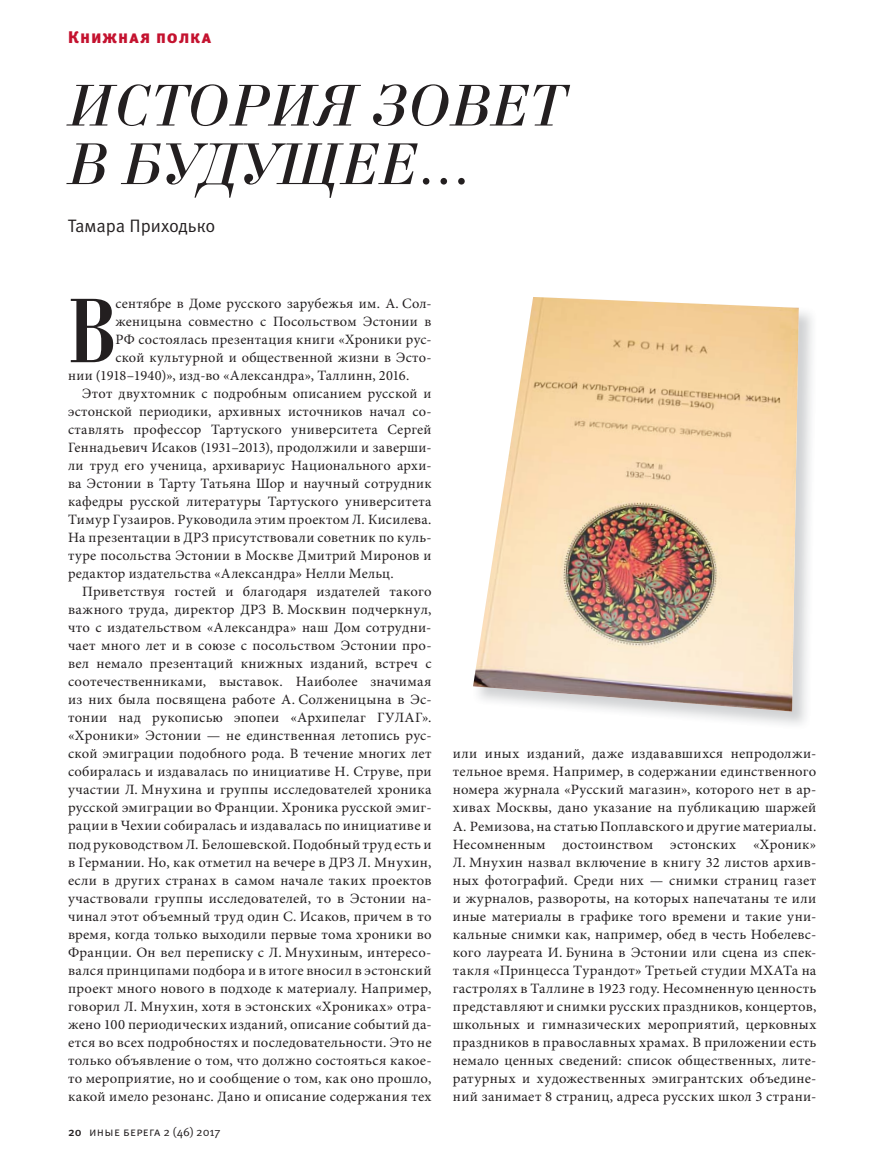
<style>
.page{position:relative;width:893px;height:1170px;background:#fff}
.page>*{position:absolute;margin:0;border:0;box-sizing:border-box;transform-origin:0 0}
.t1{font:96.75px "Bodoni Cond C";color:#231f20}
.t2{font:italic 61.5px/58.5px "Bodoni C";color:#231f20}
.t3{font:18px "Meta Pro";color:#231f20}
.t4{font:900 16.8px "Meta Pro";letter-spacing:.06em;color:#c4122f}
.t5{font:14.25px/18px "Minion Pro";letter-spacing:.02em;color:#231f20;text-align:justify}
.t6{font:12px "Meta Pro";letter-spacing:-.005em;color:#231f20}
.s1{font-weight:500}
</style>
<div class="page">
<img style="left:473px;top:297px;width:326px;height:414px">
<p class="t4" style="left:68px;top:31px;width:145px">Книжная полка</p>
<h2 class="t2" style="left:68px;top:81px;width:500px">ИСТОРИЯ ЗОВЕТ<br>В БУДУЩЕЕ…</h2>
<p class="t3" style="left:68px;top:219px;width:149px">Тамара Приходько</p>
<h1 class="t1" style="left:68px;top:292px;width:48px">В</h1>
<p class="t5" style="left:115px;top:296px;width:318px">сентябре в Доме русского зарубежья им. А. Сол-</p>
<p class="t5" style="left:115px;top:314px;width:318px">женицына совместно с Посольством Эстонии в</p>
<p class="t5" style="left:115px;top:332px;width:318px">РФ состоялась презентация книги «Хроники рус-</p>
<p class="t5" style="left:115px;top:350px;width:318px">ской культурной и общественной жизни в Эсто-</p>
<p class="t5" style="left:68px;top:368px;width:343px">нии (1918–1940)», изд-во «Александра», Таллинн, 2016.</p>
<p class="t5" style="left:82px;top:386px;width:351px">Этот двухтомник с подробным описанием русской и</p>
<p class="t5" style="left:68px;top:404px;width:365px">эстонской периодики, архивных источников начал со-</p>
<p class="t5" style="left:68px;top:422px;width:365px">ставлять профессор Тартуского университета Сергей</p>
<p class="t5" style="left:68px;top:440px;width:365px">Геннадьевич Исаков (1931–2013), продолжили и заверши-</p>
<p class="t5" style="left:68px;top:458px;width:365px">ли труд его ученица, архивариус Национального архи-</p>
<p class="t5" style="left:68px;top:476px;width:365px">ва Эстонии в Тарту Татьяна Шор и научный сотрудник</p>
<p class="t5" style="left:68px;top:494px;width:365px">кафедры русской литературы Тартуского университета</p>
<p class="t5" style="left:68px;top:512px;width:365px">Тимур Гузаиров. Руководила этим проектом Л. Кисилева.</p>
<p class="t5" style="left:68px;top:530px;width:365px">На презентации в ДРЗ присутствовали советник по куль-</p>
<p class="t5" style="left:68px;top:548px;width:365px">туре посольства Эстонии в Москве Дмитрий Миронов и</p>
<p class="t5" style="left:68px;top:566px;width:327px">редактор издательства «Александра» Нелли Мельц.</p>
<p class="t5" style="left:82px;top:584px;width:351px">Приветствуя гостей и благодаря издателей такого</p>
<p class="t5" style="left:68px;top:602px;width:365px">важного труда, директор ДРЗ В. Москвин подчеркнул,</p>
<p class="t5" style="left:68px;top:620px;width:365px">что с издательством «Александра» наш Дом сотрудни-</p>
<p class="t5" style="left:68px;top:638px;width:365px">чает много лет и в союзе с посольством Эстонии про-</p>
<p class="t5" style="left:68px;top:656px;width:365px">вел немало презентаций книжных изданий, встреч с</p>
<p class="t5" style="left:68px;top:674px;width:365px">соотечественниками, выставок. Наиболее значимая</p>
<p class="t5" style="left:68px;top:692px;width:365px">из них была посвящена работе А. Солженицына в Эс-</p>
<p class="t5" style="left:68px;top:710px;width:365px">тонии над рукописью эпопеи «Архипелаг ГУЛАГ».</p>
<p class="t5" style="left:68px;top:728px;width:365px">«Хроники» Эстонии — не единственная летопись рус-</p>
<p class="t5" style="left:68px;top:746px;width:365px">ской эмиграции подобного рода. В течение многих лет</p>
<p class="t5" style="left:68px;top:764px;width:365px">собиралась и издавалась по инициативе Н. Струве, при</p>
<p class="t5" style="left:68px;top:782px;width:365px">участии Л. Мнухина и группы исследователей хроника</p>
<p class="t5" style="left:68px;top:800px;width:365px">русской эмиграции во Франции. Хроника русской эмиг-</p>
<p class="t5" style="left:68px;top:818px;width:365px">рации в Чехии собиралась и издавалась по инициативе и</p>
<p class="t5" style="left:68px;top:836px;width:365px">под руководством Л. Белошевской. Подобный труд есть и</p>
<p class="t5" style="left:68px;top:854px;width:365px">в Германии. Но, как отметил на вечере в ДРЗ Л. Мнухин,</p>
<p class="t5" style="left:68px;top:872px;width:365px">если в других странах в самом начале таких проектов</p>
<p class="t5" style="left:68px;top:890px;width:365px">участвовали группы исследователей, то в Эстонии на-</p>
<p class="t5" style="left:68px;top:908px;width:365px">чинал этот объемный труд один С. Исаков, причем в то</p>
<p class="t5" style="left:68px;top:926px;width:365px">время, когда только выходили первые тома хроники во</p>
<p class="t5" style="left:68px;top:944px;width:365px">Франции. Он вел переписку с Л. Мнухиным, интересо-</p>
<p class="t5" style="left:68px;top:962px;width:365px">вался принципами подбора и в итоге вносил в эстонский</p>
<p class="t5" style="left:68px;top:980px;width:365px">проект много нового в подходе к материалу. Например,</p>
<p class="t5" style="left:68px;top:998px;width:365px">говорил Л. Мнухин, хотя в эстонских «Хрониках» отра-</p>
<p class="t5" style="left:68px;top:1016px;width:365px">жено 100 периодических изданий, описание событий да-</p>
<p class="t5" style="left:68px;top:1034px;width:365px">ется во всех подробностях и последовательности. Это не</p>
<p class="t5" style="left:68px;top:1052px;width:365px">только объявление о том, что должно состояться какое-</p>
<p class="t5" style="left:68px;top:1070px;width:365px">то мероприятие, но и сообщение о том, как оно прошло,</p>
<p class="t5" style="left:68px;top:1088px;width:365px">какой имело резонанс. Дано и описание содержания тех</p>
<p class="t6" style="left:68px;top:1127px;width:154px"><span class="s1">20</span> иные берега 2 (46) 2017</p>
<p class="t5" style="left:453px;top:746px;width:365px">или иных изданий, даже издававшихся непродолжи&shy;тельное время. Например, в содержании единственного номера журнала «Русский магазин», которого нет в ар&shy;хивах Москвы, дано указание на публикацию шаржей А. Ремизова, на статью Поплавского и другие материалы.<br>Несомненным достоинством эстонских «Хроник» Л. Мнухин назвал включение в книгу 32 листов архив&shy;ных фотографий. Среди них — снимки страниц газет и журналов, развороты, на которых напечатаны те или иные материалы в графике того времени и такие уни&shy;кальные снимки как, например, обед в честь Нобелевс&shy;кого лауреата И. Бунина в Эстонии или сцена из спек&shy;такля «Принцесса Турандот» Третьей студии МХАТа на гастролях в Таллине в 1923 году. Несомненную ценность представляют и снимки русских праздников, концертов, школьных и гимназических мероприятий, церковных праздников в православных храмах. В приложении есть немало ценных сведений: список общественных, лите&shy;ратурных и художественных эмигрантских объедине&shy;ний занимает 8 страниц, адреса русских школ 3 страни-</p>
</div>
